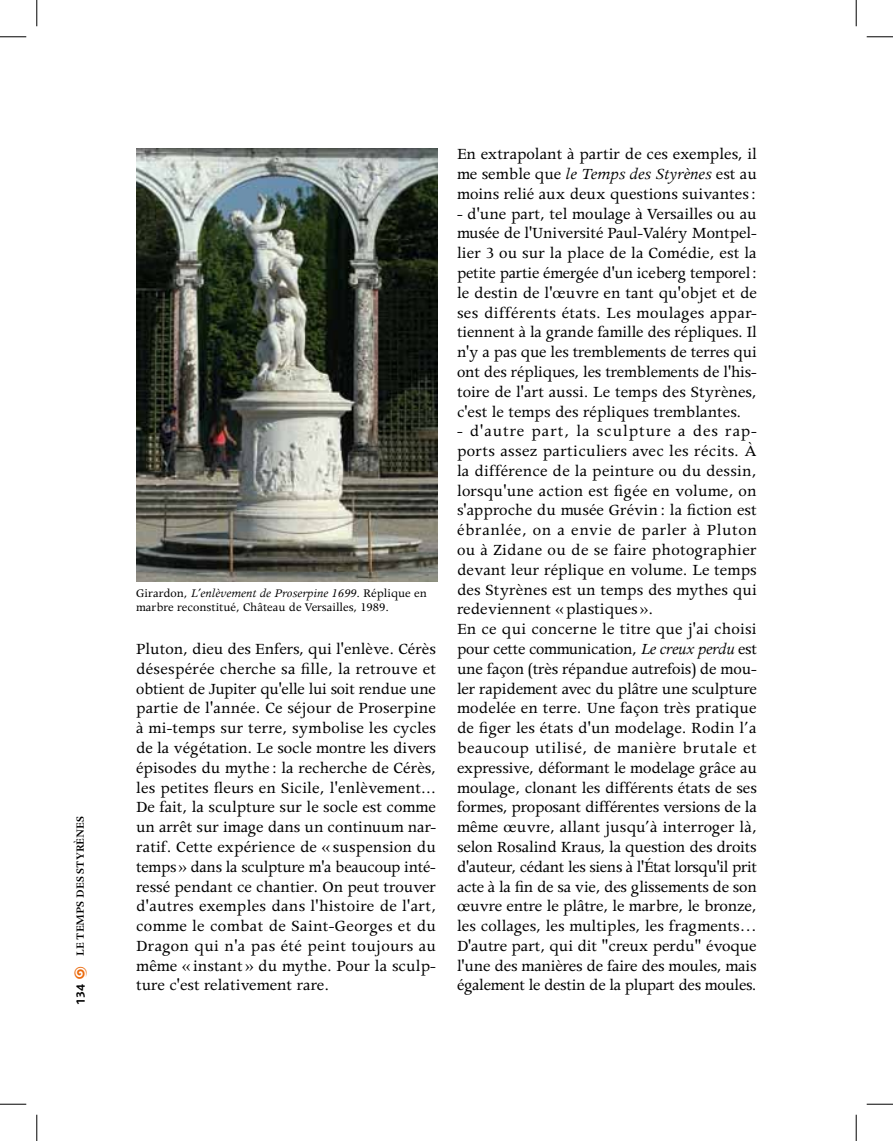
<style>
.page{position:relative;width:893px;height:1141px;background:#fff}
.page>*{position:absolute;margin:0;border:0;box-sizing:border-box;transform-origin:0 0}
.t1{font:17.5px/19.8px "Apollo";color:#000;text-align:justify}
.t2{font:13.12px/14px "Apollo";color:#000}
.t3{font:600 12.42px "Apollo";color:#000}
.t4{font:12.25px "D Foundry Sans";color:#000}
.t5{font:12.25px "Altemus Checks Two";color:#eb690b}
.s1{font-style:italic}
</style>
<div class="page">
<img style="left:136px;top:148px;width:301px;height:433px">
<svg style="left:0;top:36px;width:26px;height:1px"></svg>
<svg style="left:866px;top:36px;width:26px;height:1px"></svg>
<svg style="left:0;top:1103px;width:26px;height:1px"></svg>
<svg style="left:866px;top:1103px;width:26px;height:1px"></svg>
<svg style="left:36px;top:0;width:1px;height:26px"></svg>
<svg style="left:36px;top:1114px;width:1px;height:26px"></svg>
<svg style="left:855px;top:0;width:1px;height:26px"></svg>
<svg style="left:855px;top:1114px;width:1px;height:26px"></svg>
<p class="t3" style="left:73px;top:955px;width:141px;rotate:-90deg">LE TEMPS DES STYRèNES</p>
<p class="t5" style="left:73px;top:978px;width:14px;rotate:-90deg">/</p>
<p class="t4" style="left:74px;top:1004px;width:23px;rotate:-90deg">134</p>
<p class="t2" style="left:136px;top:586px;width:292px">Girardon, <span class="s1">L’enlèvement de Proserpine 1699</span>. Réplique en marbre reconstitué, Château de Versailles, 1989.</p>
<p class="t1" style="left:136px;top:639px;width:301px">Pluton, dieu des Enfers, qui l'enlève. Cérès désespérée cherche sa fille, la retrouve et obtient de Jupiter qu'elle lui soit rendue une partie de l'année. Ce séjour de Proserpine à mi-temps sur terre, symbolise les cycles de la végétation. Le socle montre les divers épisodes du mythe : la recherche de Cérès, les petites fleurs en Sicile, l'enlèvement...<br>De fait, la sculpture sur le socle est comme un arrêt sur image dans un continuum nar&shy;ratif. Cette expérience de « suspension du temps» dans la sculpture m'a beaucoup inté&shy;ressé pendant ce chantier. On peut trouver d'autres exemples dans l'histoire de l'art, comme le combat de Saint-Georges et du Dragon qui n'a pas été peint toujours au même « instant » du mythe. Pour la sculp&shy;ture c'est relativement rare.</p>
<p class="t1" style="left:457px;top:145px;width:301px">En extrapolant à partir de ces exemples, il me semble que <span class="s1">le Temps des Styrènes</span> est au moins relié aux deux questions suivantes:</p>
<p class="t1" style="left:457px;top:204px;width:301px">- d'une part, tel moulage à Versailles ou au musée de l'Université Paul-Valéry Montpel&shy;lier 3 ou sur la place de la Comédie, est la petite partie émergée d'un iceberg temporel: le destin de l'œuvre en tant qu'objet et de ses différents états. Les moulages appar&shy;tiennent à la grande famille des répliques. Il n'y a pas que les tremblements de terres qui ont des répliques, les tremblements de l'his&shy;toire de l'art aussi. Le temps des Styrènes, c'est le temps des répliques tremblantes.</p>
<p class="t1" style="left:457px;top:421px;width:301px;text-align:left">- d'autre part, la sculpture a des rap&shy;ports assez particuliers avec les récits. À la différence de la peinture ou du dessin, lorsqu'une action est figée en volume, on s'approche du musée Grévin : la fiction est ébranlée, on a envie de parler à Pluton ou à Zidane ou de se faire photographier devant leur réplique en volume. Le temps des Styrènes est un temps des mythes qui redeviennent «plastiques ».<br>En ce qui concerne le titre que j'ai choisi pour cette communication, <span class="s1">Le creux perdu</span> est une façon (très répandue autrefois) de mou&shy;ler rapidement avec du plâtre une sculpture modelée en terre. Une façon très pratique de figer les états d'un modelage. Rodin l’a beaucoup utilisé, de manière brutale et expressive, déformant le modelage grâce au moulage, clonant les différents états de ses formes, proposant différentes versions de la même œuvre, allant jusqu’à interroger là, selon Rosalind Kraus, la question des droits d'auteur, cédant les siens à l'État lorsqu'il prit acte à la fin de sa vie, des glissements de son œuvre entre le plâtre, le marbre, le bronze, les collages, les multiples, les fragments… D'autre part, qui dit "creux perdu" évoque l'une des manières de faire des moules, mais également le destin de la plupart des moules.</p>
</div>
